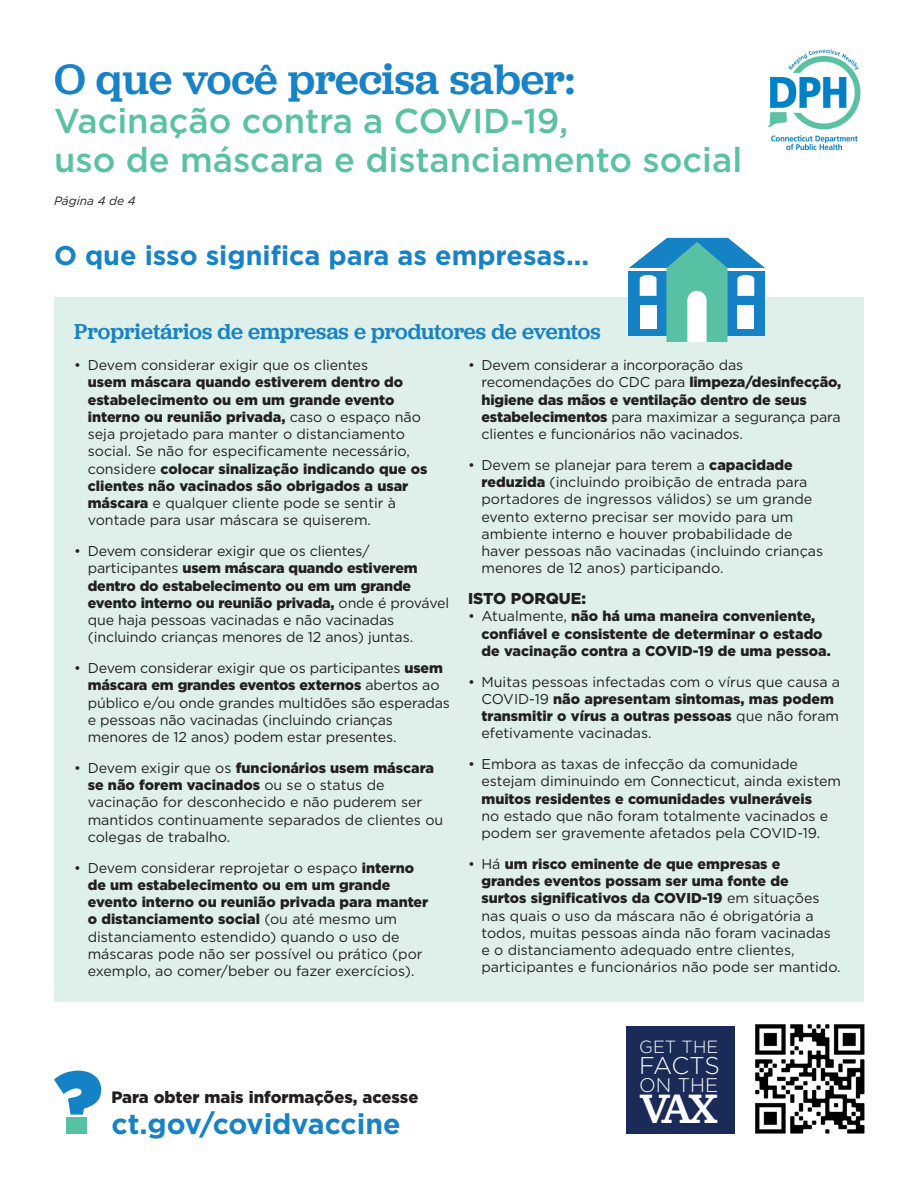
<style>
.page{position:relative;width:918px;height:1188px;background:#fff}
.page>*{position:absolute;margin:0;border:0;box-sizing:border-box;transform-origin:0 0}
.H1_Rules{font:500 44.25px "Jubilat";color:#1782c5}
.t1{font:500 42.6px "Jubilat";color:#fff}
.H2_Rules{font:500 34.5px/39px "Gotham";color:#5ac1a3}
.H3_Rules{font:700 28.5px "Gotham";color:#1782c5}
.H3_Rules-2{font:700 27px "Gotham";color:#1782c5}
.t2{font:300 24.15px "Gotham";letter-spacing:-.03em;color:#fff}
.H4_Rules{font:500 22.5px "Jubilat";color:#1782c5}
.t3{font:300 19.65px "Gotham";color:#fff}
.t4{font:300 17.7px "Gotham";color:#fff}
.t5{font:900 16.5px "Gotham";color:#231f20}
.Body_with_Bullet_Sec{font:900 15.75px "Gotham";color:#231f20}
.Body_with_Bullet_Sec-2{font:14.25px/17.2px "Gotham";color:#231f20}
.Body_with_Bullet_Sec-3{font:900 14.25px/17.2px "Gotham";color:#231f20}
.Body_Sector{font:italic 12px "Gotham";color:#231f20}
.s1{font-weight:900}
.s2{font-weight:400}
</style>
<div class="page">
<img style="left:768px;top:49px;width:93px;height:102px">
<div style="left:627px;top:1026px;width:108px;height:108px;background:#1b2b57"></div>
<img style="left:755px;top:1024px;width:110px;height:110px">
<svg style="left:54px;top:1071px;width:47px;height:44px"></svg>
<div style="left:66px;top:1118px;width:21px;height:16px;background:#59c1a3"></div>
<div style="left:54px;top:297px;width:810px;height:704px;background:#def0e9"></div>
<svg style="left:629px;top:238px;width:136px;height:104px"></svg>
<div style="left:640px;top:305px;width:17px;height:24px;background:#fff"></div>
<div style="left:737px;top:305px;width:17px;height:24px;background:#fff"></div>
<p class="H1_Rules" style="left:54px;top:51px;width:523px">O que você precisa saber:</p>
<p class="H2_Rules" style="left:54px;top:101px;width:690px">Vacinação contra a COVID-19,<br>uso de máscara e distanciamento social</p>
<p class="Body_Sector" style="left:54px;top:194px;width:83px">Página 4 de 4</p>
<p class="H3_Rules-2" style="left:54px;top:237px;width:537px">O que isso significa para as empresas...</p>
<p class="H4_Rules" style="left:74px;top:317px;width:528px">Proprietários de empresas e produtores de eventos</p>
<p class="Body_with_Bullet_Sec-2" style="left:88px;top:356px;width:341px;text-indent:-14px">• Devem considerar exigir que os clientes<br><span class="s1">usem máscara quando estiverem dentro do estabelecimento ou em um grande evento interno ou reunião privada,</span> caso o espaço não seja projetado para manter o distanciamento social. Se não for especificamente necessário, considere <span class="s1">colocar sinalização indicando que os clientes não vacinados são obrigados a usar máscara</span> e qualquer cliente pode se sentir à vontade para usar máscara se quiserem.</p>
<p class="Body_with_Bullet_Sec-2" style="left:88px;top:542px;width:363px;text-indent:-14px">• Devem considerar exigir que os clientes/ participantes <span class="s1">usem máscara quando estiverem dentro do estabelecimento ou em um grande evento interno ou reunião privada,</span> onde é provável que haja pessoas vacinadas e não vacinadas (incluindo crianças menores de 12 anos) juntas.</p>
<p class="Body_with_Bullet_Sec-2" style="left:88px;top:659px;width:364px;text-indent:-14px">• Devem considerar exigir que os participantes <span class="s1">usem máscara em grandes eventos externos</span> abertos ao público e/ou onde grandes multidões são esperadas e pessoas não vacinadas (incluindo crianças menores de 12 anos) podem estar presentes.</p>
<p class="Body_with_Bullet_Sec-2" style="left:88px;top:759px;width:357px;text-indent:-14px">• Devem exigir que os <span class="s1">funcionários usem máscara se não forem vacinados</span> ou se o status de vacinação for desconhecido e não puderem ser mantidos continuamente separados de clientes ou colegas de trabalho.</p>
<p class="Body_with_Bullet_Sec-2" style="left:88px;top:859px;width:342px;text-indent:-14px">• Devem considerar reprojetar o espaço <span class="s1">interno de um estabelecimento ou em um grande evento interno ou reunião privada para manter o distanciamento social</span> (ou até mesmo um distanciamento estendido) quando o uso de máscaras pode não ser possível ou prático (por exemplo, ao comer/beber ou fazer exercícios).</p>
<p class="Body_with_Bullet_Sec-2" style="left:482px;top:356px;width:361px;text-indent:-14px">• Devem considerar a incorporação das recomendações do CDC para <span class="s1">limpeza/desinfecção, higiene das mãos e ventilação dentro de seus estabelecimentos</span> para maximizar a segurança para clientes e funcionários não vacinados.</p>
<p class="Body_with_Bullet_Sec-2" style="left:482px;top:456px;width:343px;text-indent:-14px">• Devem se planejar para terem a <span class="s1">capacidade reduzida</span> (incluindo proibição de entrada para portadores de ingressos válidos) se um grande evento externo precisar ser movido para um ambiente interno e houver probabilidade de haver pessoas não vacinadas (incluindo crianças menores de 12 anos) participando.</p>
<p class="Body_with_Bullet_Sec" style="left:468px;top:588px;width:120px">ISTO PORQUE:</p>
<p class="Body_with_Bullet_Sec-3" style="left:482px;top:608px;width:351px;text-indent:-14px"><span class="s2">• Atualmente,</span> não há uma maneira conveniente, confiável e consistente de determinar o estado de vacinação contra a COVID-19 de uma pessoa.</p>
<p class="Body_with_Bullet_Sec-2" style="left:482px;top:673px;width:360px;text-indent:-14px">• Muitas pessoas infectadas com o vírus que causa a COVID-19 <span class="s1">não apresentam sintomas, mas podem transmitir o vírus a outras pessoas</span> que não foram efetivamente vacinadas.</p>
<p class="Body_with_Bullet_Sec-2" style="left:482px;top:755px;width:361px;text-indent:-14px">• Embora as taxas de infecção da comunidade estejam diminuindo em Connecticut, ainda existem <span class="s1">muitos residentes e comunidades vulneráveis<br></span>no estado que não foram totalmente vacinados e podem ser gravemente afetados pela COVID-19.</p>
<p class="Body_with_Bullet_Sec-2" style="left:482px;top:855px;width:361px;text-indent:-14px">• Há <span class="s1">um risco eminente de que empresas e grandes eventos possam ser uma fonte de<br>surtos significativos da COVID-19</span> em situações nas quais o uso da máscara não é obrigatória a todos, muitas pessoas ainda não foram vacinadas e o distanciamento adequado entre clientes, participantes e funcionários não pode ser mantido.</p>
<h4 class="t5" style="left:111px;top:1086px;width:308px">Para obter mais informações, acesse</h4>
<p class="H3_Rules" style="left:111px;top:1105px;width:291px">ct.gov/covidvaccine</p>
<p class="t4" style="left:639px;top:1035px;width:81px">GET THE</p>
<p class="t2" style="left:639px;top:1050px;width:82px">FACTS</p>
<p class="t3" style="left:639px;top:1073px;width:81px">ON THE</p>
<p class="t1" style="left:639px;top:1081px;width:80px">VAX</p>
</div>
